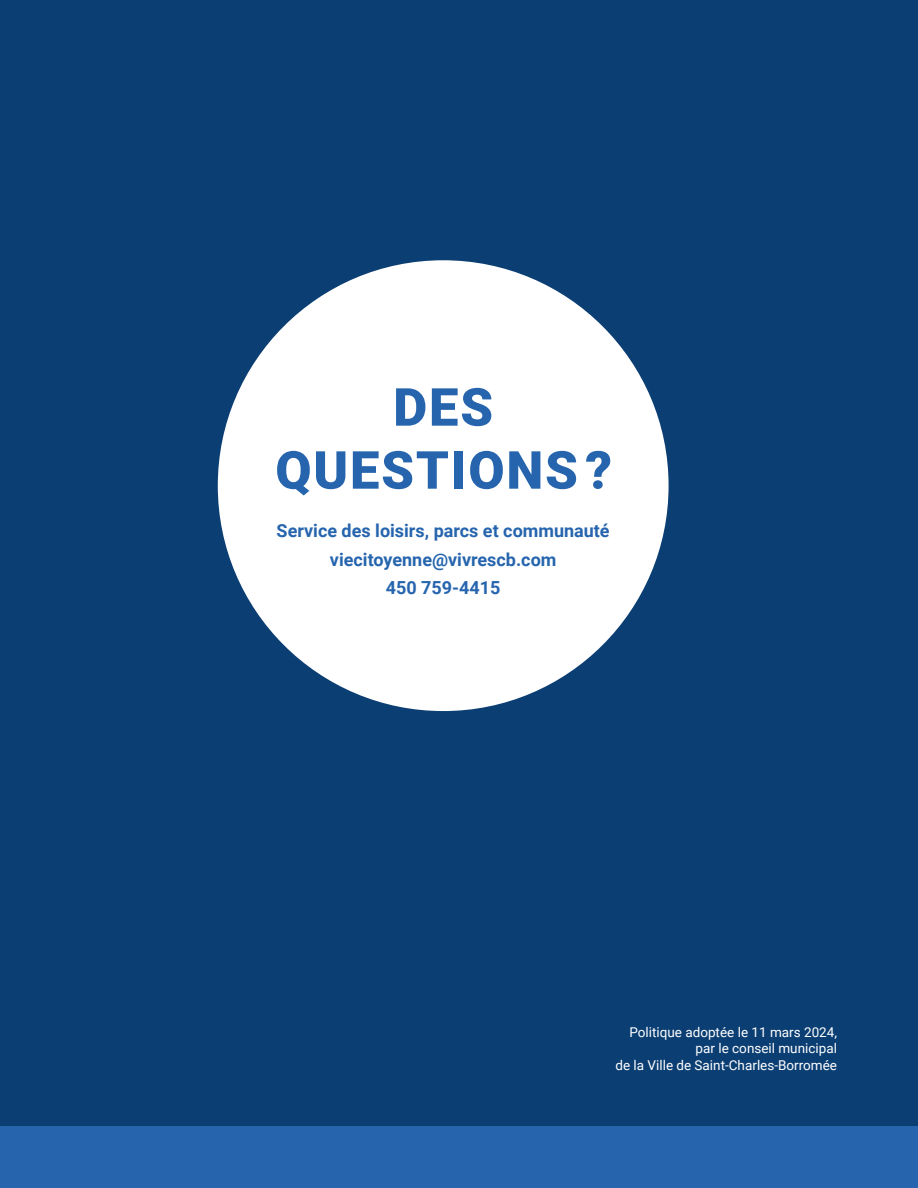
<style>
.page{position:relative;width:918px;height:1188px;background:#fff}
.page>*{position:absolute;margin:0;border:0;box-sizing:border-box;transform-origin:0 0}
.t1{font:900 52.5px/63px "Roboto";letter-spacing:.035em;color:#2665ae;text-align:center}
.t2{font:700 18px/28.3px "Roboto";color:#2665ae;text-align:center}
.t3{font:13.5px/16.2px "Roboto";color:#fff;text-align:right}
</style>
<div class="page">
<div style="left:0;top:1125px;width:918px;height:63px;background:#2665ae"></div>
<div style="left:0;top:0;width:918px;height:1125px;background:#0b3e73"></div>
<div style="left:218px;top:260px;width:451px;height:451px;background:#fff;border-radius:50%"></div>
<h1 class="t1" style="left:275px;top:374px;width:338px">DES<br>QUESTIONS ?</h1>
<h2 class="t2" style="left:277px;top:516px;width:335px">Service des loisirs, parcs et communauté viecitoyenne@vivrescb.com<br>450 759-4415</h2>
<p class="t3" style="left:616px;top:1024px;width:223px">Politique adoptée le 11 mars 2024, par le conseil municipal<br>de la Ville de Saint-Charles-Borromée</p>
</div>
